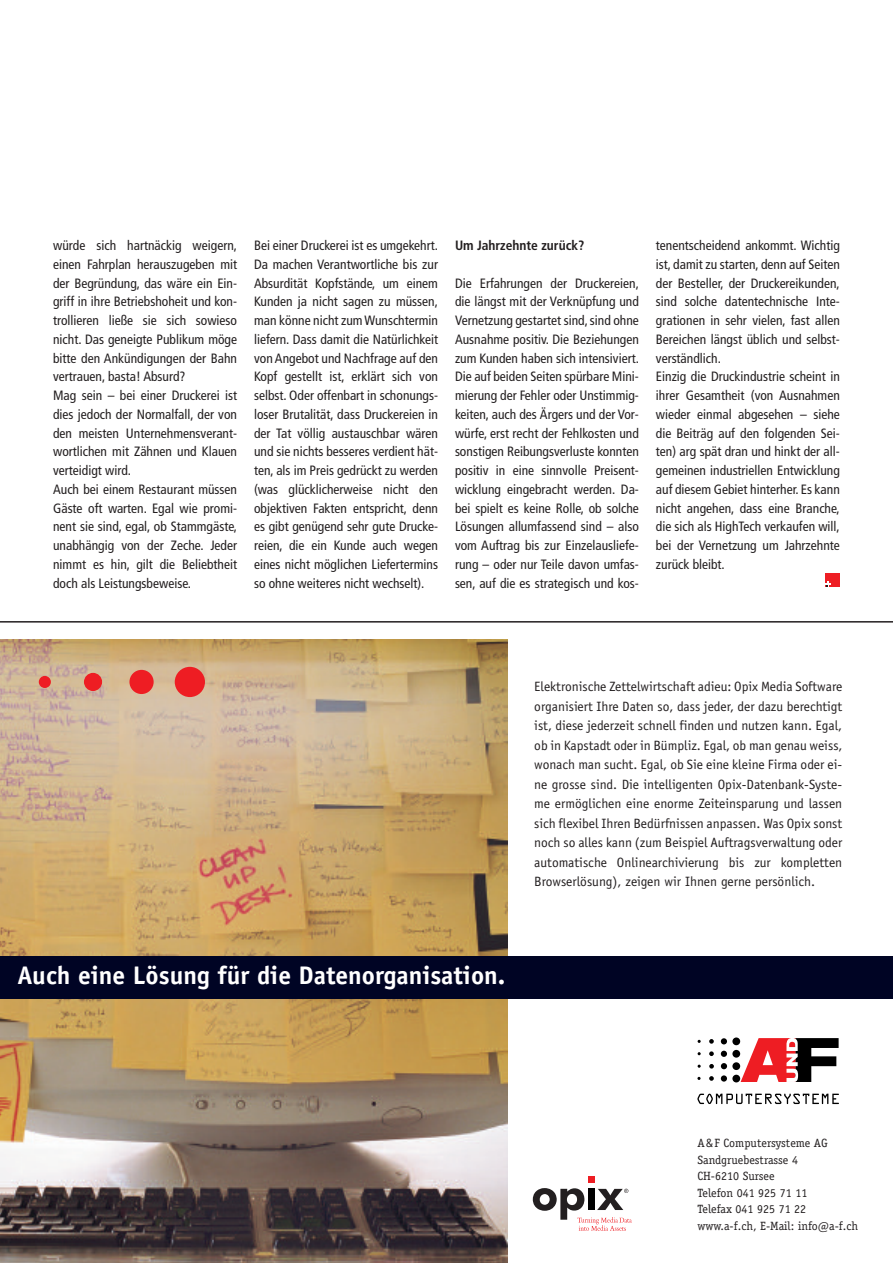
<style>
.page{position:relative;width:893px;height:1263px;background:#fff}
.page>*{position:absolute;margin:0;border:0;box-sizing:border-box;transform-origin:0 0}
.t1{font:25.5px "Officina Sans Bold+FOZEPD";color:#fff}
.t2{font:condensed 13.5px/18.8px "Frutiger";color:#231f20}
.t3{font:13.5px/19.5px "Officina Sans Book+KDNQLH";color:#231f20;text-align:justify}
.t4{font:700 condensed 13.5px "Frutiger";color:#231f20}
.t5{font:12px/16.5px "Officina Serif Book+FEJDZK";color:#231f20}
</style>
<div class="page">
<div style="left:826px;top:573px;width:14px;height:14px;background:#ee1e24"></div>
<svg style="left:826px;top:582px;width:5px;height:5px"></svg>
<img style="left:0;top:639px;width:508px;height:624px">
<div style="left:175px;top:667px;width:30px;height:30px;background:#ee1d23;border-radius:50%"></div>
<div style="left:129px;top:670px;width:25px;height:24px;background:#ee1d23;border-radius:50%"></div>
<div style="left:84px;top:673px;width:18px;height:18px;background:#ee1d23;border-radius:50%"></div>
<div style="left:39px;top:676px;width:12px;height:12px;background:#ee1d23;border-radius:50%"></div>
<div style="left:0;top:956px;width:893px;height:42px;background:#000424"></div>
<svg style="left:741px;top:1038px;width:98px;height:44px"></svg>
<div style="left:732px;top:1037px;width:8px;height:8px;background:#000;border-radius:50%"></div>
<svg style="left:721px;top:1038px;width:6px;height:6px"></svg>
<svg style="left:709px;top:1039px;width:5px;height:5px"></svg>
<div style="left:732px;top:1050px;width:8px;height:8px;background:#000;border-radius:50%"></div>
<svg style="left:721px;top:1051px;width:6px;height:6px"></svg>
<svg style="left:709px;top:1051px;width:5px;height:5px"></svg>
<div style="left:732px;top:1062px;width:8px;height:8px;background:#000;border-radius:50%"></div>
<svg style="left:721px;top:1063px;width:6px;height:6px"></svg>
<svg style="left:709px;top:1064px;width:5px;height:4px"></svg>
<div style="left:732px;top:1075px;width:8px;height:7px;background:#000;border-radius:50%"></div>
<svg style="left:721px;top:1075px;width:6px;height:6px"></svg>
<svg style="left:709px;top:1076px;width:5px;height:5px"></svg>
<svg style="left:697px;top:1094px;width:142px;height:10px"></svg>
<div style="left:588px;top:1176px;width:7px;height:7px;background:#ee1d23"></div>
<svg style="left:533px;top:1188px;width:99px;height:43px"></svg>
<hr style="left:0;top:621px;width:893px;height:1px;background:#231f20">
<p class="t2" style="left:53px;top:237px;width:185px">würde sich hartnäckig weigern, einen Fahrplan herauszugeben mit der Begründung, das wäre ein Ein&shy;griff in ihre Betriebshoheit und kon&shy;trollieren ließe sie sich sowieso nicht. Das geneigte Publikum möge bitte den Ankündigungen der Bahn vertrauen, basta! Absurd?<br>Mag sein – bei einer Druckerei ist dies jedoch der Normalfall, der von den meisten Unternehmensverant&shy;wortlichen mit Zähnen und Klauen verteidigt wird.<br>Auch bei einem Restaurant müssen<br>Gäste oft warten. Egal wie promi&shy;nent sie sind, egal, ob Stammgäste, unabhängig von der Zeche. Jeder nimmt es hin, gilt die Beliebtheit doch als Leistungsbeweise.</p>
<p class="t2" style="left:254px;top:237px;width:185px;text-align:justify">Bei einer Druckerei ist es umgekehrt.<br>Da machen Verantwortliche bis zur Absurdität Kopfstände, um einem Kunden ja nicht sagen zu müssen, man könne nicht zum Wunschtermin liefern. Dass damit die Natürlichkeit von Angebot und Nachfrage auf den Kopf gestellt ist, erklärt sich von selbst. Oder offenbart in schonungs&shy;loser Brutalität, dass Druckereien in der Tat völlig austauschbar wären und sie nichts besseres verdient hät&shy;ten, als im Preis gedrückt zu werden (was glücklicherweise nicht den objektiven Fakten entspricht, denn es gibt genügend sehr gute Drucke&shy;reien, die ein Kunde auch wegen eines nicht möglichen Liefertermins so ohne weiteres nicht wechselt).</p>
<p class="t4" style="left:455px;top:240px;width:131px">Um Jahrzehnte zurück?</p>
<p class="t2" style="left:455px;top:275px;width:185px;text-align:justify">Die Erfahrungen der Druckereien, die längst mit der Verknüpfung und Vernetzung gestartet sind, sind ohne Ausnahme positiv. Die Beziehungen zum Kunden haben sich intensiviert.<br>Die auf beiden Seiten spürbare Mini&shy;mierung der Fehler oder Unstimmig&shy;keiten, auch des Ärgers und der Vor&shy;würfe, erst recht der Fehlkosten und sonstigen Reibungsverluste konnten positiv in eine sinnvolle Preisent&shy;wicklung eingebracht werden. Da&shy;bei spielt es keine Rolle, ob solche Lösungen allumfassend sind – also vom Auftrag bis zur Einzelausliefe&shy;rung – oder nur Teile davon umfas&shy;sen, auf die es strategisch und kos-</p>
<p class="t2" style="left:656px;top:237px;width:185px">tenentscheidend ankommt. Wichtig ist, damit zu starten, denn auf Seiten der Besteller, der Druckereikunden, sind solche datentechnische Inte&shy;grationen in sehr vielen, fast allen Bereichen längst üblich und selbst&shy;verständlich.<br>Einzig die Druckindustrie scheint in ihrer Gesamtheit (von Ausnahmen wieder einmal abgesehen – siehe die Beiträg auf den folgenden Sei&shy;ten) arg spät dran und hinkt der all&shy;gemeinen industriellen Entwicklung auf diesem Gebiet hinterher. Es kann nicht angehen, dass eine Branche, die sich als HighTech verkaufen will, bei der Vernetzung um Jahrzehnte zurück bleibt.</p>
<h1 class="t1" style="left:18px;top:965px;width:489px">Auch eine Lösung für die Datenorganisation.</h1>
<p class="t3" style="left:534px;top:678px;width:310px">Elektronische Zettelwirtschaft adieu: Opix Media Software organisiert Ihre Daten so, dass jeder, der dazu berechtigt ist, diese jederzeit schnell finden und nutzen kann. Egal, ob in Kapstadt oder in Bümpliz. Egal, ob man genau weiss, wonach man sucht. Egal, ob Sie eine kleine Firma oder ei&shy;ne grosse sind. Die intelligenten Opix-Datenbank-Syste&shy;me ermöglichen eine enorme Zeiteinsparung und lassen sich flexibel Ihren Bedürfnissen anpassen. Was Opix sonst noch so alles kann (zum Beispiel Auftragsverwaltung oder automatische Onlinearchivierung bis zur kompletten Browserlösung), zeigen wir Ihnen gerne persönlich.</p>
<p class="t5" style="left:697px;top:1135px;width:162px">A&amp;F Computersysteme AG<br>Sandgruebestrasse 4<br>CH-6210 Sursee<br>Telefon 041 925 71 11<br>Telefax 041 925 71 22 www.a-f.ch, E-Mail: info@a-f.ch</p>
</div>
